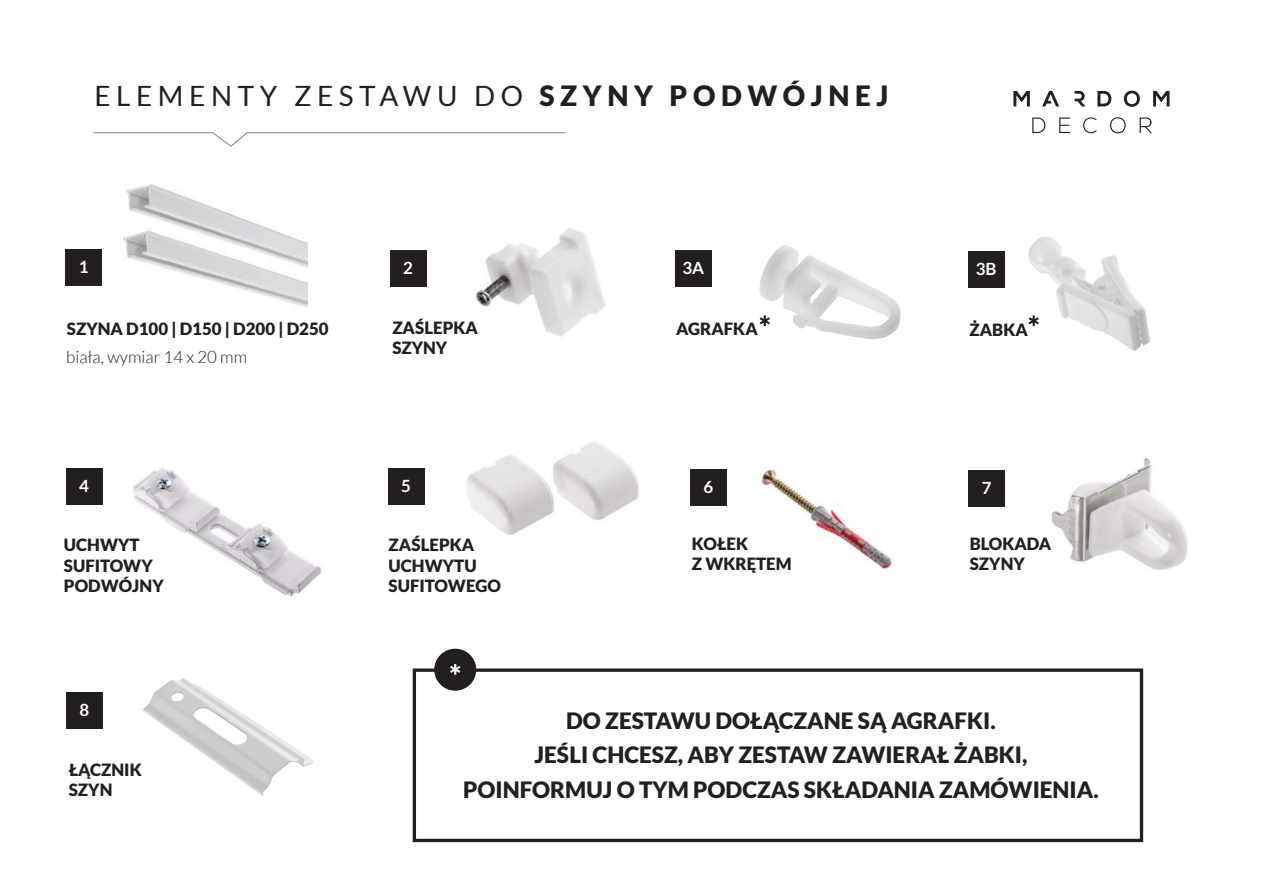
<style>
.page{position:relative;width:1263px;height:893px;background:#fff}
.page>*{position:absolute;margin:0;border:0;box-sizing:border-box;transform-origin:0 0}
.t1{font:27.9px "Lato";letter-spacing:.2em;color:#231f20}
.t2{font:900 22.5px/34.5px "Lato";color:#231f20;text-align:center}
.t3{font:900 16.95px/20.2px "Lato";color:#231f20}
.t4{font:300 16.95px "Lato";color:#231f20}
.t5{font:700 16.95px "Lato";color:#fff}
.s1{font-weight:900}
</style>
<div class="page">
<img style="left:466px;top:441px;width:173px;height:94px">
<img style="left:132px;top:468px;width:190px;height:129px">
<img style="left:1051px;top:457px;width:137px;height:113px">
<img style="left:760px;top:469px;width:132px;height:103px">
<img style="left:759px;top:245px;width:142px;height:94px">
<div style="left:66px;top:249px;width:36px;height:37px;background:#231f20"></div>
<div style="left:390px;top:250px;width:37px;height:37px;background:#231f20"></div>
<div style="left:675px;top:250px;width:37px;height:37px;background:#231f20"></div>
<div style="left:66px;top:468px;width:37px;height:37px;background:#231f20"></div>
<div style="left:388px;top:468px;width:37px;height:37px;background:#231f20"></div>
<div style="left:690px;top:469px;width:37px;height:37px;background:#231f20"></div>
<svg style="left:93px;top:132px;width:473px;height:15px"></svg>
<svg style="left:1013px;top:91px;width:17px;height:15px"></svg>
<svg style="left:1097px;top:91px;width:14px;height:15px"></svg>
<svg style="left:1124px;top:91px;width:16px;height:16px"></svg>
<svg style="left:1153px;top:91px;width:16px;height:15px"></svg>
<svg style="left:1032px;top:118px;width:13px;height:15px"></svg>
<svg style="left:1059px;top:118px;width:11px;height:15px"></svg>
<svg style="left:1083px;top:117px;width:14px;height:16px"></svg>
<svg style="left:1110px;top:117px;width:16px;height:16px"></svg>
<svg style="left:1139px;top:118px;width:13px;height:15px"></svg>
<svg style="left:1042px;top:91px;width:17px;height:15px"></svg>
<svg style="left:1075px;top:91px;width:10px;height:15px"></svg>
<img style="left:474px;top:227px;width:132px;height:110px">
<img style="left:143px;top:678px;width:171px;height:118px">
<img style="left:1028px;top:236px;width:122px;height:115px">
<div style="left:968px;top:251px;width:37px;height:37px;background:#231f20"></div>
<div style="left:968px;top:470px;width:37px;height:36px;background:#231f20"></div>
<div style="left:66px;top:692px;width:37px;height:37px;background:#231f20"></div>
<img style="left:123px;top:184px;width:185px;height:124px">
<svg style="left:760px;top:315px;width:10px;height:11px"></svg>
<svg style="left:1028px;top:315px;width:11px;height:11px"></svg>
<div style="left:413px;top:668px;width:730px;height:174px;background:#fff;border:3px solid #231f20"></div>
<div style="left:434px;top:649px;width:42px;height:42px;background:#231f20;border-radius:50%"></div>
<svg style="left:450px;top:664px;width:10px;height:11px"></svg>
<h1 class="t1" style="left:94px;top:80px;width:796px">ELEMENTY ZESTAWU DO <span class="s1">SZYNY PODWÓJNEJ</span></h1>
<p class="t5" style="left:79px;top:257px;width:11px">1</p>
<p class="t5" style="left:403px;top:258px;width:11px">2</p>
<p class="t5" style="left:682px;top:258px;width:23px">3A</p>
<p class="t5" style="left:976px;top:259px;width:22px">3B</p>
<p class="t3" style="left:67px;top:318px;width:263px">SZYNA D100 | D150 | D200 | D250</p>
<p class="t4" style="left:66px;top:348px;width:183px">biała, wymiar 14 x 20 mm</p>
<p class="t3" style="left:392px;top:317px;width:87px">ZAŚLEPKA<br>SZYNY</p>
<p class="t3" style="left:969px;top:319px;width:60px">ŻABKA</p>
<p class="t3" style="left:676px;top:318px;width:83px">AGRAFKA</p>
<p class="t5" style="left:79px;top:476px;width:11px">4</p>
<p class="t5" style="left:401px;top:476px;width:11px">5</p>
<p class="t5" style="left:704px;top:477px;width:11px">6</p>
<p class="t3" style="left:64px;top:535px;width:101px">UCHWYT<br>SUFITOWY<br>PODWÓJNY</p>
<p class="t3" style="left:389px;top:535px;width:114px">ZAŚLEPKA<br>UCHWYTU<br>SUFITOWEGO</p>
<p class="t3" style="left:692px;top:533px;width:101px">KOŁEK<br>Z WKRĘTEM</p>
<p class="t5" style="left:982px;top:478px;width:11px">7</p>
<p class="t3" style="left:970px;top:533px;width:83px">BLOKADA<br>SZYNY</p>
<p class="t5" style="left:80px;top:700px;width:11px">8</p>
<p class="t3" style="left:69px;top:759px;width:74px">ŁĄCZNIK<br>SZYN</p>
<h2 class="t2" style="left:463px;top:703px;width:637px">DO ZESTAWU DOŁĄCZANE SĄ AGRAFKI.<br>JEŚLI CHCESZ, ABY ZESTAW ZAWIERAŁ ŻABKI,<br>POINFORMUJ O TYM PODCZAS SKŁADANIA ZAMÓWIENIA.</h2>
</div>
